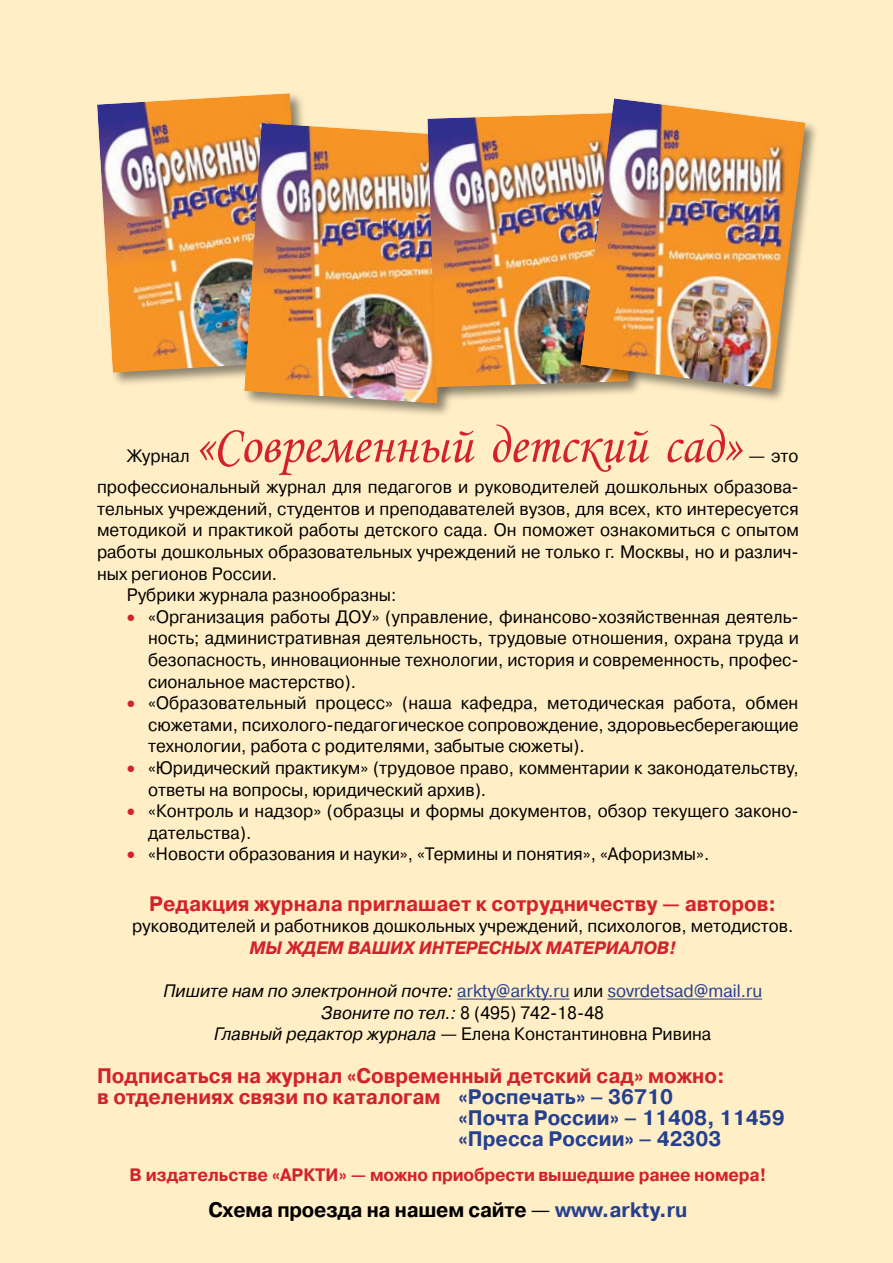
<style>
.page{position:relative;width:893px;height:1263px;background:#ffeec6}
.page>*{position:absolute;margin:0;border:0;box-sizing:border-box;transform-origin:0 0}
.t1{font:54px "Monotype Corsiva";letter-spacing:.005em;color:#d2232a;scale:.95 1}
.t2{font:700 21px "Pragmatica C";color:#d2232a;scale:.95 1}
.t3{font:700 21px "Pragmatica C";color:#24408f;scale:.95 1}
.t4{font:700 21px "Pragmatica C";letter-spacing:-.01em;color:#000;scale:.94 1}
.t5{font:18px/21.6px "Pragmatica C";color:#000;text-align:justify;scale:.95 1}
.t6{font:italic 18px/21.6px "Pragmatica C";color:#000;text-align:center;scale:.95 1}
.t7{font:700 18px "Pragmatica C";letter-spacing:-.01em;color:#d2232a;scale:.95 1}
.t8{font:italic 700 18px "Pragmatica C";color:#d2232a;scale:.95 1}
.s1{color:#d2232a}
.s2{font-style:normal;color:#24408f}
.s3{font-style:normal}
.s4{color:#24408f}
.s5{font-weight:400}
</style>
<div class="page">
<div style="left:94px;top:91px;width:227px;height:298px;background:#000;opacity:.45"></div>
<img style="left:97px;top:93px;width:209px;height:280px">
<hr style="left:457px;top:999px;width:112px;height:1px;background:#24408f">
<hr style="left:607px;top:999px;width:155px;height:1px;background:#24408f">
<div style="left:242px;top:120px;width:228px;height:299px;background:#000;opacity:.45"></div>
<img style="left:244px;top:123px;width:181px;height:280px">
<div style="left:425px;top:110px;width:219px;height:293px;background:#000;opacity:.45"></div>
<img style="left:427px;top:113px;width:150px;height:274px">
<div style="left:577px;top:96px;width:244px;height:308px;background:#000;opacity:.45"></div>
<img style="left:580px;top:98px;width:225px;height:291px">
<h1 class="t1" style="left:195px;top:412px;width:577px">«Современный детский сад»</h1>
<p class="t5" style="left:127px;top:445px;width:68px">Журнал</p>
<p class="t5" style="left:97px;top:440px;width:740px;line-height:31.5px;text-align:right">— это<br>профессиональный журнал для педагогов и руководителей дошкольных образова-</p>
<p class="t5" style="left:97px;top:498px;width:740px">тельных учреждений, студентов и преподавателей вузов, для всех, кто интересуется</p>
<p class="t5" style="left:97px;top:519px;width:740px">методикой и практикой работы детского сада. Он поможет ознакомиться с опытом</p>
<p class="t5" style="left:97px;top:541px;width:740px">работы дошкольных образовательных учреждений не только г. Москвы, но и различ-</p>
<p class="t5" style="left:97px;top:563px;width:191px">ных регионов России.</p>
<p class="t5" style="left:127px;top:584px;width:285px">Рубрики журнала разнообразны:</p>
<p class="t5" style="left:148px;top:606px;width:687px;text-indent:-21px"><span class="s1">•</span> «Организация работы ДОУ» (управление, финансово-хозяйственная деятель&shy;ность; административная деятельность, трудовые отношения, охрана труда и безопасность, инновационные технологии, история и современность, профес&shy;сиональное мастерство).</p>
<p class="t5" style="left:148px;top:692px;width:686px;text-indent:-21px"><span class="s1">•</span> «Образовательный процесс» (наша кафедра, методическая работа, обмен сюжетами, психолого-педагогическое сопровождение, здоровьесберегающие технологии, работа с родителями, забытые сюжеты).</p>
<p class="t5" style="left:148px;top:757px;width:686px;text-indent:-21px"><span class="s1">•</span> «Юридический практикум» (трудовое право, комментарии к законодательству, ответы на вопросы, юридический архив).</p>
<p class="t5" style="left:148px;top:800px;width:683px;text-indent:-21px"><span class="s1">•</span> «Контроль и надзор» (образцы и формы документов, обзор текущего законо&shy;дательства).</p>
<p class="t5" style="left:127px;top:843px;width:615px"><span class="s1">•</span> «Новости образования и науки», «Термины и понятия», «Афоризмы».</p>
<p class="t2" style="left:149px;top:892px;width:661px">Редакция журнала приглашает к сотрудничеству — авторов:</p>
<p class="t5" style="left:132px;top:915px;width:698px">руководителей и работников дошкольных учреждений, психологов, методистов.</p>
<p class="t8" style="left:249px;top:938px;width:450px">МЫ ЖДЕМ ВАШИХ ИНТЕРЕСНЫХ МАТЕРИАЛОВ!</p>
<p class="t6" style="left:163px;top:980px;width:632px">Пишите нам по электронной почте: <span class="s2">arkty@arkty.ru</span> <span class="s3">или</span> <span class="s2">sovrdetsad@mail.ru<br></span>Звоните по тел.: <span class="s3">8 (495) 742-18-48<br></span>Главный редактор журнала <span class="s3">— Елена Константиновна Ривина</span></p>
<p class="t2" style="left:97px;top:1064px;width:662px">Подписаться на журнал «Современный детский сад» можно:</p>
<p class="t2" style="left:97px;top:1085px;width:608px">в отделениях связи по каталогам <span class="s4">«Роспечать» – 36710</span></p>
<p class="t3" style="left:459px;top:1106px;width:345px">«Почта России» – 11408, 11459</p>
<p class="t3" style="left:459px;top:1127px;width:278px">«Пресса России» – 42303</p>
<p class="t7" style="left:129px;top:1165px;width:672px">В издательстве «АРКТИ» — можно приобрести вышедшие ранее номера!</p>
<p class="t4" style="left:208px;top:1198px;width:511px">Схема проезда на нашем сайте <span class="s5">—</span> <span class="s4">www.arkty.ru</span></p>
</div>
